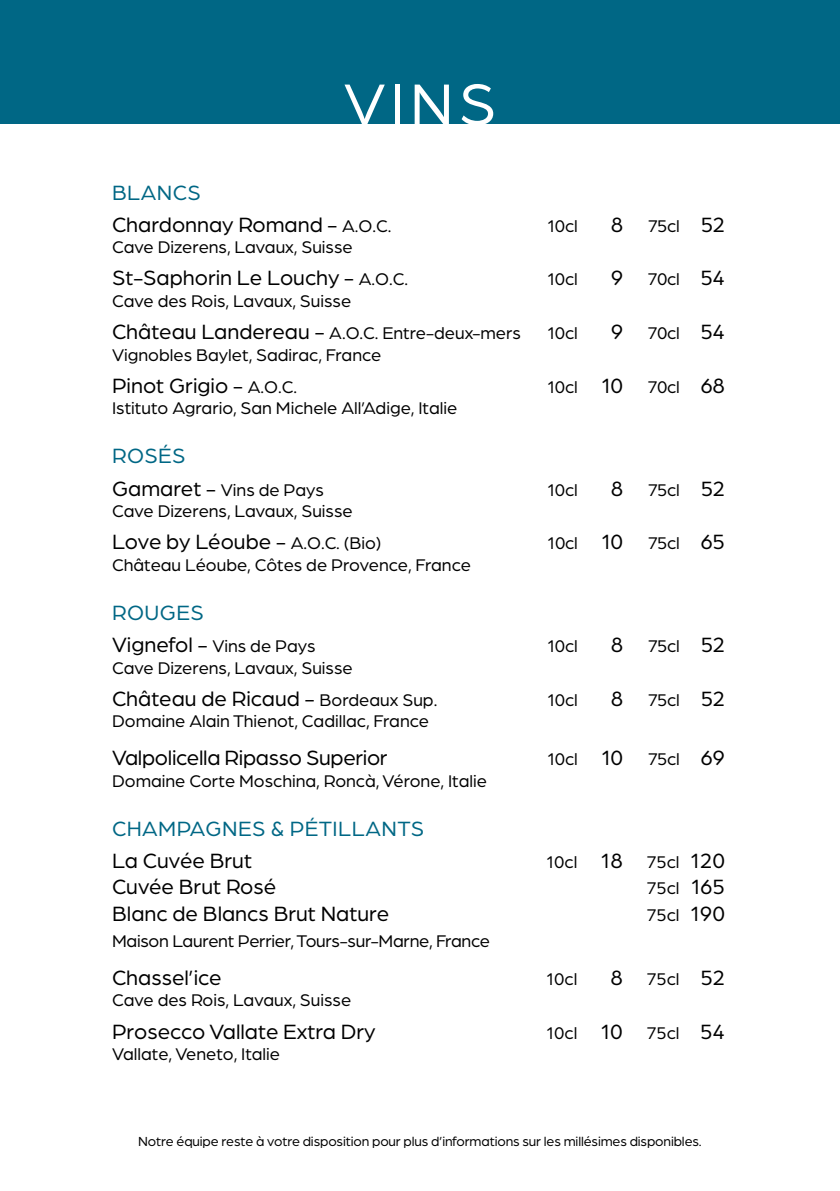
<style>
.page{position:relative;width:840px;height:1191px;background:#fff}
.page>*{position:absolute;margin:0;border:0;box-sizing:border-box;transform-origin:0 0}
.t1{font:62px "Arboria";color:#fff}
.t2{font:22px/32px "Arboria";color:#000}
.t3{font:22px "Arboria";letter-spacing:.02em;color:#006785}
.t4{font:18px/32px "Arboria";color:#000}
.t5{font:14px "Arboria";letter-spacing:-.01em;color:#000}
.s1{color:#006785}
.s2{font-size:18px}
.s3{font-size:22px}
</style>
<div class="page">
<div style="left:0;top:0;width:839px;height:123px;background:#006785"></div>
<h1 class="t1" style="left:343px;top:64px;width:154px">VINS</h1>
<p class="t2" style="left:112px;top:175px;width:281px"><span class="s1">BLANCS<br></span>Chardonnay Romand - <span class="s2">A.O.C.</span></p>
<p class="t4" style="left:547px;top:209px;width:32px">10cl</p>
<p class="t4" style="left:610px;top:209px;width:116px"><span class="s3">8</span> 75cl <span class="s3">52</span></p>
<p class="t4" style="left:112px;top:230px;width:242px">Cave Dizerens, Lavaux, Suisse</p>
<p class="t2" style="left:112px;top:261px;width:297px">St-Saphorin Le Louchy - <span class="s2">A.O.C.</span></p>
<p class="t4" style="left:547px;top:263px;width:32px">10cl</p>
<p class="t4" style="left:610px;top:263px;width:116px"><span class="s3">9</span> 70cl <span class="s3">54</span></p>
<p class="t4" style="left:112px;top:284px;width:410px">Cave des Rois, Lavaux, Suisse<br><span class="s3">Château Landereau -</span> A.O.C. Entre-deux-mers</p>
<p class="t4" style="left:547px;top:316px;width:32px">10cl</p>
<p class="t4" style="left:610px;top:316px;width:116px"><span class="s3">9</span> 70cl <span class="s3">54</span></p>
<p class="t4" style="left:112px;top:338px;width:270px">Vignobles Baylet, Sadirac, France</p>
<p class="t2" style="left:112px;top:368px;width:186px">Pinot Grigio - <span class="s2">A.O.C.</span></p>
<p class="t4" style="left:547px;top:370px;width:179px">10cl <span class="s3">10</span> 70cl <span class="s3">68</span></p>
<p class="t4" style="left:112px;top:391px;width:346px">Istituto Agrario, San Michele All’Adige, Italie</p>
<p class="t3" style="left:112px;top:442px;width:75px">ROSÉS</p>
<p class="t4" style="left:112px;top:473px;width:213px"><span class="s3">Gamaret -</span> Vins de Pays</p>
<p class="t4" style="left:547px;top:473px;width:32px">10cl</p>
<p class="t4" style="left:610px;top:473px;width:116px"><span class="s3">8</span> 75cl <span class="s3">52</span></p>
<p class="t4" style="left:112px;top:494px;width:242px">Cave Dizerens, Lavaux, Suisse</p>
<p class="t2" style="left:112px;top:525px;width:271px">Love by Léoube - <span class="s2">A.O.C. (Bio)</span></p>
<p class="t4" style="left:547px;top:526px;width:179px">10cl <span class="s3">10</span> 75cl <span class="s3">65</span></p>
<p class="t4" style="left:112px;top:548px;width:360px">Château Léoube, Côtes de Provence, France</p>
<p class="t3" style="left:112px;top:598px;width:93px">ROUGES</p>
<p class="t4" style="left:112px;top:629px;width:205px"><span class="s3">Vignefol -</span> Vins de Pays</p>
<p class="t4" style="left:547px;top:629px;width:32px">10cl</p>
<p class="t4" style="left:610px;top:629px;width:116px"><span class="s3">8</span> 75cl <span class="s3">52</span></p>
<p class="t4" style="left:112px;top:651px;width:242px">Cave Dizerens, Lavaux, Suisse</p>
<p class="t2" style="left:112px;top:681px;width:326px">Château de Ricaud - <span class="s2">Bordeaux Sup.</span></p>
<p class="t4" style="left:547px;top:683px;width:32px">10cl</p>
<p class="t4" style="left:610px;top:683px;width:116px"><span class="s3">8</span> 75cl <span class="s3">52</span></p>
<p class="t4" style="left:112px;top:704px;width:318px">Domaine Alain Thienot, Cadillac, France</p>
<p class="t2" style="left:112px;top:741px;width:277px">Valpolicella Ripasso Superior</p>
<p class="t4" style="left:547px;top:742px;width:179px">10cl <span class="s3">10</span> 75cl <span class="s3">69</span></p>
<p class="t4" style="left:112px;top:764px;width:376px">Domaine Corte Moschina, Roncà, Vérone, Italie</p>
<p class="t3" style="left:112px;top:814px;width:313px">CHAMPAGNES &amp; PÉTILLANTS</p>
<p class="t2" style="left:112px;top:843px;width:141px">La Cuvée Brut</p>
<p class="t4" style="left:546px;top:845px;width:180px">10cl <span class="s3">18</span> 75cl <span class="s3">120</span></p>
<p class="t2" style="left:112px;top:870px;width:165px">Cuvée Brut Rosé</p>
<p class="t4" style="left:646px;top:871px;width:80px">75cl <span class="s3">165</span></p>
<p class="t2" style="left:112px;top:896px;width:278px">Blanc de Blancs Brut Nature</p>
<p class="t4" style="left:646px;top:898px;width:80px">75cl <span class="s3">190</span></p>
<p class="t4" style="left:112px;top:924px;width:379px">Maison Laurent Perrier, Tours-sur-Marne, France</p>
<p class="t2" style="left:112px;top:960px;width:111px">Chassel’ice</p>
<p class="t4" style="left:546px;top:962px;width:33px">10cl</p>
<p class="t4" style="left:610px;top:962px;width:116px"><span class="s3">8</span> 75cl <span class="s3">52</span></p>
<p class="t4" style="left:112px;top:983px;width:240px">Cave des Rois, Lavaux, Suisse</p>
<p class="t2" style="left:112px;top:1014px;width:265px">Prosecco Vallate Extra Dry</p>
<p class="t4" style="left:546px;top:1015px;width:180px">10cl <span class="s3">10</span> 75cl <span class="s3">54</span></p>
<p class="t4" style="left:112px;top:1037px;width:169px">Vallate, Veneto, Italie</p>
<p class="t5" style="left:138px;top:1132px;width:564px">Notre équipe reste à votre disposition pour plus d’informations sur les millésimes disponibles.</p>
</div>
